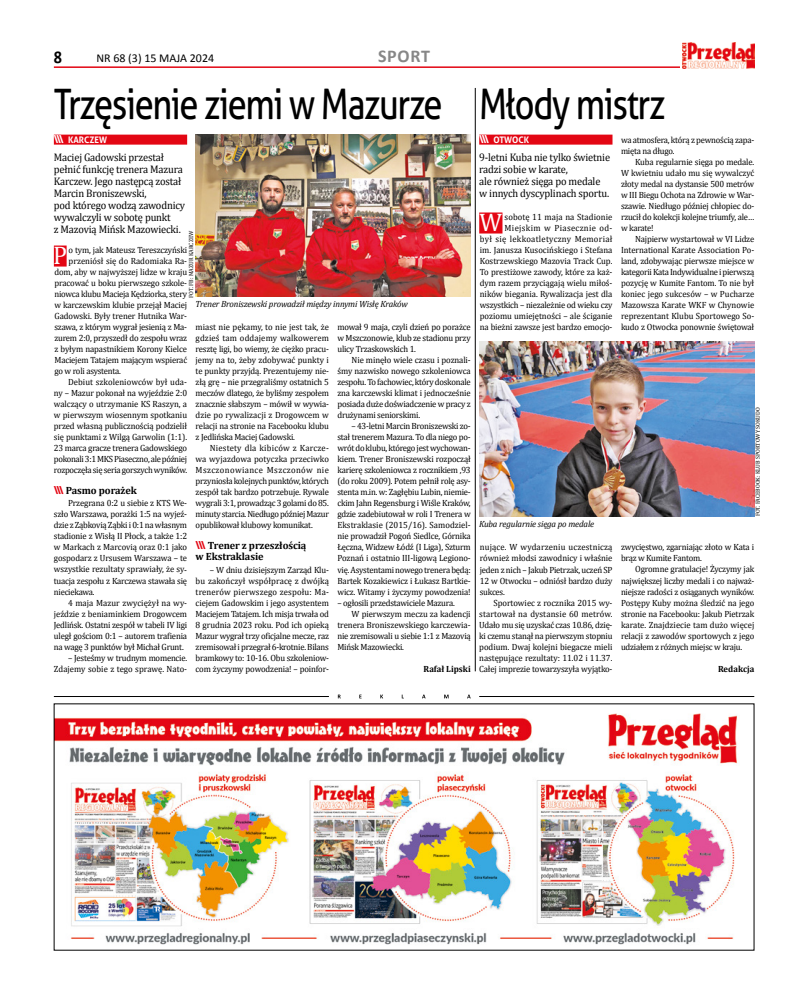
<style>
.page{position:relative;width:794px;height:993px;background:#fff}
.page>*{position:absolute;margin:0;border:0;box-sizing:border-box;transform-origin:0 0}
.t1{font:42px "Aller";letter-spacing:-.04em;color:#000;scale:.82 1}
.t2{font:25.5px "Cambria";color:#fff;scale:.96 1}
.t3{font:700 18px "Calibri";letter-spacing:.04em;color:#878787}
.t4{font:700 18px "Calibri";color:#000;scale:.9 1}
.t5{font:12px "Calibri";color:#000}
.t6{font:11px/12px "Cambria";letter-spacing:-.015em;color:#000;scale:.95 1}
.t7{font:700 10.5px/11px "Cambria";letter-spacing:-.01em;color:#000}
.t8{font:9px/11px "Cambria";letter-spacing:-.02em;color:#000;text-align:justify;scale:.96 1}
.t9{font:italic 9px "Cambria";letter-spacing:-.015em;color:#000}
.t10{font:9px "Cambria";color:#000;scale:.96 1}
.t11{font:9px "Cambria";letter-spacing:.005em;color:#000;scale:.96 1}
.t12{font:9px "Cambria";letter-spacing:.01em;color:#000;scale:.96 1}
.t13{font:700 9px "Aller";color:#fff;scale:.96 1}
.t14{font:700 9px "Cambria";color:#000;scale:.96 1}
.t15{font:6px "Cambria";color:#000;scale:.96 1}
.s1{font-size:11px}
.s2{font-family:"Aller";font-size:11px;color:#e30613}
</style>
<div class="page">
<hr style="left:54px;top:66px;width:626px;height:2px;background:#e30613">
<img style="left:682px;top:43px;width:72px;height:25px">
<img style="left:56px;top:713px;width:682px;height:232px">
<hr style="left:54px;top:696px;width:275px;height:1px;background:#000">
<hr style="left:479px;top:696px;width:275px;height:1px;background:#000">
<svg style="left:338px;top:694px;width:132px;height:4px"></svg>
<div style="left:54px;top:134px;width:133px;height:10px;background:#e30613"></div>
<div style="left:54px;top:245px;width:13px;height:21px;background:#e30613"></div>
<div style="left:479px;top:134px;width:133px;height:10px;background:#e30613"></div>
<div style="left:479px;top:212px;width:23px;height:21px;background:#e30613"></div>
<img style="left:479px;top:341px;width:275px;height:175px">
<img style="left:196px;top:135px;width:275px;height:161px">
<hr style="left:475px;top:88px;width:1px;height:583px;background:#000">
<h3 class="t4" style="left:54px;top:45px;width:11px">8</h3>
<h3 class="t5" style="left:96px;top:51px;width:119px">NR 68 (3) 15 MAJA 2024</h3>
<h3 class="t3" style="left:378px;top:45px;width:53px">SPORT</h3>
<h1 class="t1" style="left:54px;top:78px;width:475px">Trzęsienie ziemi w Mazurze</h1>
<p class="t13" style="left:54px;top:134px;width:57px"><span class="s1">\\\</span> KARCZEW</p>
<p class="t6" style="left:54px;top:151px;width:140px">Maciej Gadowski przestał pełnić funkcję trenera Mazura<br>Karczew. Jego następcą został<br>Marcin Broniszewski,<br>pod którego wodzą zawodnicy wywalczyli w sobotę punkt<br>z Mazovią Mińsk Mazowiecki.</p>
<h2 class="t2" style="left:53px;top:240px;width:16px">P</h2>
<p class="t8" style="left:69px;top:244px;width:125px">o tym, jak Mateusz Tereszczyński</p>
<p class="t15" style="left:188px;top:297px;width:71px;rotate:-90deg">FOT. FB: MAZUR KARCZEW</p>
<p class="t11" style="left:69px;top:256px;width:125px">przeniósł się do Radomiaka Ra-</p>
<p class="t8" style="left:54px;top:266px;width:140px">dom, aby w najwyższej lidze w kraju</p>
<p class="t8" style="left:54px;top:277px;width:140px">pracować u boku pierwszego szkole-</p>
<p class="t8" style="left:54px;top:288px;width:140px">niowca klubu Macieja Kędziorka, stery</p>
<p class="t8" style="left:54px;top:299px;width:140px">w karczewskim klubie przejął Maciej</p>
<p class="t8" style="left:54px;top:310px;width:140px">Gadowski. Były trener Hutnika War-</p>
<p class="t8" style="left:54px;top:321px;width:140px">szawa, z którym wygrał jesienią z Ma-</p>
<p class="t8" style="left:54px;top:332px;width:140px">zurem 2:0, przyszedł do zespołu wraz</p>
<p class="t8" style="left:54px;top:343px;width:140px">z byłym napastnikiem Korony Kielce</p>
<p class="t8" style="left:54px;top:354px;width:140px">Maciejem Tatajem mającym wspierać</p>
<p class="t8" style="left:54px;top:365px;width:71px">go w roli asystenta.</p>
<p class="t12" style="left:68px;top:377px;width:126px">Debiut szkoleniowców był uda-</p>
<p class="t8" style="left:54px;top:387px;width:140px">ny – Mazur pokonał na wyjeździe 2:0</p>
<p class="t10" style="left:54px;top:399px;width:140px">walczący o utrzymanie KS Raszyn, a</p>
<p class="t10" style="left:54px;top:410px;width:140px">w pierwszym wiosennym spotkaniu</p>
<p class="t8" style="left:54px;top:420px;width:140px">przed własną publicznością podzielił</p>
<p class="t8" style="left:54px;top:431px;width:140px">się punktami z Wilgą Garwolin (1:1).</p>
<p class="t8" style="left:54px;top:442px;width:140px">23 marca gracze trenera Gadowskiego</p>
<p class="t8" style="left:54px;top:453px;width:140px">pokonali 3:1 MKS Piaseczno, ale później</p>
<p class="t8" style="left:54px;top:464px;width:140px">rozpoczęła się seria gorszych wyników.</p>
<p class="t7" style="left:54px;top:485px;width:84px"><span class="s2">\\\</span> Pasmo porażek</p>
<p class="t8" style="left:54px;top:497px;width:140px;text-indent:14px">Przegrana 0:2 u siebie z KTS We&shy;szło Warszawa, porażki 1:5 na wyjeź&shy;dzie z Ząbkovią Ząbki i 0:1 na własnym stadionie z Wisłą II Płock, a także 1:2 w Markach z Marcovią oraz 0:1 jako gospodarz z Ursusem Warszawa – te wszystkie rezultaty sprawiały, że sy&shy;tuacja zespołu z Karczewa stawała się nieciekawa.</p>
<p class="t8" style="left:54px;top:596px;width:140px;text-indent:14px">4 maja Mazur zwyciężył na wy&shy;jeździe z beniaminkiem Drogowcem Jedlińsk. Ostatni zespół w tabeli IV ligi uległ gościom 0:1 – autorem trafienia na wagę 3 punktów był Michał Grunt.</p>
<p class="t8" style="left:54px;top:651px;width:140px;text-align:right">– Jesteśmy w trudnym momencie.<br>Zdajemy sobie z tego sprawę. Nato-</p>
<p class="t9" style="left:196px;top:298px;width:214px">Trener Broniszewski prowadził między innymi Wisłę Kraków</p>
<p class="t8" style="left:337px;top:321px;width:140px">mował 9 maja, czyli dzień po porażce w Mszczonowie, klub ze stadionu przy ulicy Trzaskowskich 1.</p>
<p class="t8" style="left:337px;top:354px;width:140px;text-indent:14px">Nie minęło wiele czasu i poznali&shy;śmy nazwisko nowego szkoleniowca zespołu. To fachowiec, który doskonale zna karczewski klimat i jednocześnie posiada duże doświadczenie w pracy z drużynami seniorskimi.</p>
<p class="t8" style="left:337px;top:420px;width:140px;text-indent:14px">– 43-letni Marcin Broniszewski zo&shy;stał trenerem Mazura. To dla niego po&shy;wrót do klubu, którego jest wychowan&shy;kiem. Trener Broniszewski rozpoczął karierę szkoleniowca z rocznikiem ‚93 (do roku 2009). Potem pełnił rolę asy&shy;stenta m.in. w: Zagłębiu Lubin, niemie&shy;ckim Jahn Regensburg i Wiśle Kraków, gdzie zadebiutował w roli I Trenera w Ekstraklasie (2015/16). Samodziel&shy;nie prowadził Pogoń Siedlce, Górnika Łęczna, Widzew Łódź (I Liga), Szturm Poznań i ostatnio III-ligową Legiono&shy;vię. Asystentami nowego trenera będą:<br>Bartek Kozakiewicz i Łukasz Bartkie&shy;wicz. Witamy i życzymy powodzenia!</p>
<p class="t8" style="left:337px;top:596px;width:124px">– ogłosili przedstawiciele Mazura.</p>
<p class="t8" style="left:351px;top:607px;width:126px">W pierwszym meczu za kadencji</p>
<p class="t8" style="left:337px;top:618px;width:140px">trenera Broniszewskiego karczewia-</p>
<p class="t8" style="left:337px;top:629px;width:140px">nie zremisowali u siebie 1:1 z Mazovią</p>
<p class="t8" style="left:337px;top:640px;width:71px">Mińsk Mazowiecki.</p>
<p class="t14" style="left:423px;top:662px;width:51px">Rafał Lipski</p>
<p class="t8" style="left:196px;top:321px;width:140px">miast nie pękamy, to nie jest tak, że gdzieś tam oddajemy walkowerem resztę ligi, bo wiemy, że ciężko pracu&shy;jemy na to, żeby zdobywać punkty i te punkty przyjdą. Prezentujemy nie&shy;złą grę – nie przegraliśmy ostatnich 5 meczów dlatego, że byliśmy zespołem znacznie słabszym – mówił w wywia&shy;dzie po rywalizacji z Drogowcem w relacji na stronie na Facebooku klubu z Jedlińska Maciej Gadowski.</p>
<p class="t8" style="left:196px;top:442px;width:140px;text-indent:14px">Niestety dla kibiców z Karcze&shy;wa wyjazdowa potyczka przeciwko Mszczonowiance Mszczonów nie przyniosła kolejnych punktów, których zespół tak bardzo potrzebuje. Rywale wygrali 3:1, prowadząc 3 golami do 85. minuty starcia. Niedługo później Mazur opublikował klubowy komunikat.</p>
<p class="t7" style="left:196px;top:540px;width:112px"><span class="s2">\\\</span> Trener z przeszłością w Ekstraklasie</p>
<p class="t8" style="left:196px;top:563px;width:140px;text-indent:14px">– W dniu dzisiejszym Zarząd Klu&shy;bu zakończył współpracę z dwójką trenerów pierwszego zespołu: Ma&shy;ciejem Gadowskim i jego asystentem Maciejem Tatajem. Ich misja trwała od 8 grudnia 2023 roku. Pod ich opieką Mazur wygrał trzy oficjalne mecze, raz zremisował i przegrał 6-krotnie. Bilans bramkowy to: 10-16. Obu szkoleniow&shy;com życzymy powodzenia! – poinfor-</p>
<h1 class="t1" style="left:479px;top:78px;width:229px">Młody mistrz</h1>
<p class="t13" style="left:479px;top:134px;width:53px"><span class="s1">\\\</span> OTWOCK</p>
<p class="t6" style="left:479px;top:151px;width:139px">9-letni Kuba nie tylko świetnie radzi sobie w karate,<br>ale również sięga po medale w innych dyscyplinach sportu.</p>
<h2 class="t2" style="left:479px;top:207px;width:25px">W</h2>
<p class="t8" style="left:480px;top:211px;width:140px;text-align:right">sobotę 11 maja na Stadionie Miejskim w Piasecznie od-<br>był się lekkoatletyczny Memoriał im. Janusza Kusocińskiego i Stefana Kostrzewskiego Mazovia Track Cup.<br>To prestiżowe zawody, które za każ&shy;dym razem przyciągają wielu miłoś&shy;ników biegania. Rywalizacja jest dla wszystkich – niezależnie od wieku czy poziomu umiejętności – ale ściganie na bieżni zawsze jest bardzo emocjo-</p>
<p class="t8" style="left:621px;top:134px;width:140px">wa atmosfera, którą z pewnością zapa&shy;mięta na długo.</p>
<p class="t8" style="left:621px;top:156px;width:140px;text-indent:14px">Kuba regularnie sięga po medale.<br>W kwietniu udało mu się wywalczyć złoty medal na dystansie 500 metrów w III Biegu Ochota na Zdrowie w War&shy;szawie. Niedługo później chłopiec do&shy;rzucił do kolekcji kolejne triumfy, ale… w karate!</p>
<p class="t8" style="left:621px;top:233px;width:140px;text-indent:14px">Najpierw wystartował w VI Lidze International Karate Association Po&shy;land, zdobywając pierwsze miejsce w kategorii Kata Indywidualne i pierwszą pozycję w Kumite Fantom. To nie był koniec jego sukcesów – w Pucharze Mazowsza Karate WKF w Chynowie reprezentant Klubu Sportowego So&shy;kudo z Otwocka ponownie świętował</p>
<p class="t9" style="left:479px;top:517px;width:116px">Kuba regularnie sięga po medale</p>
<p class="t8" style="left:480px;top:541px;width:140px">nujące. W wydarzeniu uczestniczą również młodsi zawodnicy i właśnie jeden z nich – Jakub Pietrzak, uczeń SP 12 w Otwocku – odniósł bardzo duży sukces.</p>
<p class="t8" style="left:479px;top:596px;width:140px;text-indent:14px">Sportowiec z rocznika 2015 wy&shy;startował na dystansie 60 metrów.<br>Udało mu się uzyskać czas 10.86, dzię&shy;ki czemu stanął na pierwszym stopniu podium. Dwaj kolejni biegacze mieli następujące rezultaty: 11.02 i 11.37.<br>Całej imprezie towarzyszyła wyjątko-</p>
<p class="t15" style="left:754px;top:516px;width:115px;rotate:-90deg">FOT. FACEBOOK: KLUB SPORTOWY SOKUDO</p>
<p class="t8" style="left:621px;top:541px;width:140px">zwycięstwo, zgarniając złoto w Kata i brąz w Kumite Fantom.</p>
<p class="t8" style="left:621px;top:563px;width:140px;text-indent:14px">Ogromne gratulacje! Życzymy jak największej liczby medali i co najważ&shy;niejsze radości z osiąganych wyników.<br>Postępy Kuby można śledzić na jego stronie na Facebooku: Jakub Pietrzak karate. Znajdziecie tam dużo więcej relacji z zawodów sportowych z jego udziałem z różnych miejsc w kraju.</p>
<p class="t14" style="left:718px;top:662px;width:39px">Redakcja</p>
</div>
